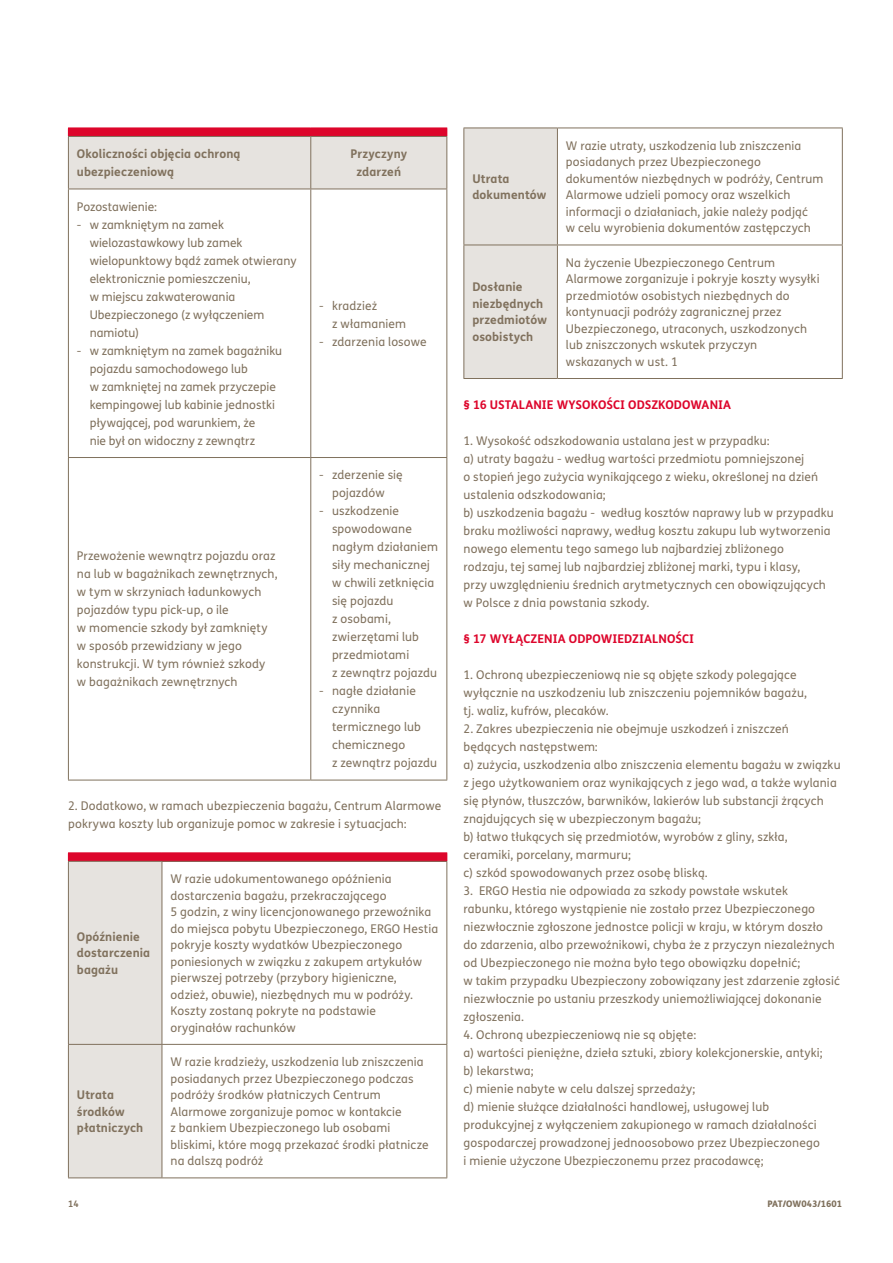
<style>
.page{position:relative;width:893px;height:1263px;background:#fff}
.page>*{position:absolute;margin:0;border:0;box-sizing:border-box;transform-origin:0 0}
.t1{font:12px/18px "FS Me";letter-spacing:.01em;color:#80715d}
.t2{font:700 12px/16.5px "FS Me";letter-spacing:.01em;color:#80715d}
.t3{font:700 12px "FS Me";letter-spacing:.005em;color:#dd052b}
.t4{font:800 9px "FS Me";color:#80715d}
.t5{font:700 9px "FS Me";color:#80715d}
</style>
<div class="page">
<svg style="left:68px;top:128px;width:379px;height:61px"></svg>
<hr style="left:68px;top:136px;width:243px;height:1px;background:#80715d">
<hr style="left:68px;top:137px;width:1px;height:52px;background:#80715d">
<hr style="left:311px;top:136px;width:136px;height:1px;background:#80715d">
<hr style="left:310px;top:137px;width:1px;height:52px;background:#80715d">
<hr style="left:446px;top:137px;width:1px;height:52px;background:#80715d">
<hr style="left:68px;top:189px;width:243px;height:1px;background:#80715d">
<hr style="left:68px;top:189px;width:1px;height:268px;background:#80715d">
<hr style="left:311px;top:189px;width:136px;height:1px;background:#80715d">
<hr style="left:310px;top:189px;width:1px;height:268px;background:#80715d">
<hr style="left:446px;top:189px;width:1px;height:268px;background:#80715d">
<hr style="left:68px;top:457px;width:243px;height:1px;background:#80715d">
<hr style="left:68px;top:458px;width:1px;height:322px;background:#80715d">
<hr style="left:311px;top:457px;width:136px;height:1px;background:#80715d">
<hr style="left:310px;top:458px;width:1px;height:322px;background:#80715d">
<hr style="left:446px;top:458px;width:1px;height:322px;background:#80715d">
<hr style="left:68px;top:780px;width:243px;height:1px;background:#80715d">
<hr style="left:311px;top:780px;width:136px;height:1px;background:#80715d">
<div style="left:68px;top:853px;width:379px;height:8px;background:#dd052b"></div>
<hr style="left:162px;top:861px;width:285px;height:1px;background:#80715d">
<hr style="left:162px;top:862px;width:1px;height:182px;background:#80715d">
<hr style="left:446px;top:862px;width:1px;height:182px;background:#80715d">
<hr style="left:162px;top:1044px;width:285px;height:1px;background:#80715d">
<hr style="left:162px;top:1045px;width:1px;height:132px;background:#80715d">
<hr style="left:446px;top:1045px;width:1px;height:132px;background:#80715d">
<hr style="left:162px;top:1177px;width:285px;height:1px;background:#80715d">
<hr style="left:68px;top:852px;width:94px;height:1px;background:#dd052b">
<div style="left:68px;top:860px;width:94px;height:318px;background:#e6e3df"></div>
<hr style="left:162px;top:852px;width:285px;height:1px;background:#dd052b">
<div style="left:464px;top:129px;width:93px;height:249px;background:#e6e3df"></div>
<hr style="left:463px;top:128px;width:94px;height:1px;background:#80715d">
<hr style="left:463px;top:128px;width:1px;height:117px;background:#80715d">
<hr style="left:557px;top:128px;width:286px;height:1px;background:#80715d">
<hr style="left:557px;top:128px;width:1px;height:117px;background:#80715d">
<hr style="left:842px;top:128px;width:1px;height:117px;background:#80715d">
<hr style="left:463px;top:245px;width:94px;height:1px;background:#80715d">
<hr style="left:463px;top:245px;width:1px;height:133px;background:#80715d">
<hr style="left:557px;top:245px;width:286px;height:1px;background:#80715d">
<hr style="left:557px;top:245px;width:1px;height:133px;background:#80715d">
<hr style="left:842px;top:245px;width:1px;height:133px;background:#80715d">
<hr style="left:463px;top:378px;width:94px;height:1px;background:#80715d">
<hr style="left:557px;top:378px;width:286px;height:1px;background:#80715d">
<p class="t2" style="left:77px;top:144px;width:165px;line-height:18px">Okoliczności objęcia ochroną ubezpieczeniową</p>
<p class="t2" style="left:351px;top:144px;width:58px;line-height:18px;text-align:center">Przyczyny zdarzeń</p>
<p class="t1" style="left:77px;top:197px;width:82px">Pozostawienie:</p>
<p class="t1" style="left:90px;top:215px;width:208px;text-indent:-13px">- w zamkniętym na zamek wielozastawkowy lub zamek wielopunktowy bądź zamek otwierany elektronicznie pomieszczeniu,<br>w miejscu zakwaterowania<br>Ubezpieczonego (z wyłączeniem namiotu)</p>
<p class="t1" style="left:90px;top:341px;width:194px;text-indent:-13px">- w zamkniętym na zamek bagażniku pojazdu samochodowego lub<br>w zamkniętej na zamek przyczepie kempingowej lub kabinie jednostki pływającej, pod warunkiem, że<br>nie był on widoczny z zewnątrz</p>
<p class="t1" style="left:332px;top:296px;width:76px;text-indent:-13px">- kradzież<br>z włamaniem</p>
<p class="t1" style="left:319px;top:332px;width:109px">- zdarzenia losowe</p>
<p class="t1" style="left:319px;top:466px;width:85px;text-align:center">- zderzenie się pojazdów</p>
<p class="t1" style="left:332px;top:502px;width:107px;text-indent:-13px">- uszkodzenie spowodowane nagłym działaniem siły mechanicznej w chwili zetknięcia się pojazdu<br>z osobami, zwierzętami lub przedmiotami<br>z zewnątrz pojazdu</p>
<p class="t1" style="left:332px;top:682px;width:107px;text-indent:-13px">- nagłe działanie czynnika termicznego lub chemicznego<br>z zewnątrz pojazdu</p>
<p class="t1" style="left:68px;top:797px;width:375px">2. Dodatkowo, w ramach ubezpieczenia bagażu, Centrum Alarmowe pokrywa koszty lub organizuje pomoc w zakresie i sytuacjach:</p>
<p class="t1" style="left:77px;top:547px;width:202px">Przewożenie wewnątrz pojazdu oraz na lub w bagażnikach zewnętrznych, w tym w skrzyniach ładunkowych pojazdów typu pick-up, o ile<br>w momencie szkody był zamknięty w sposób przewidziany w jego konstrukcji. W tym również szkody<br>w bagażnikach zewnętrznych</p>
<p class="t2" style="left:77px;top:928px;width:75px">Opóźnienie dostarczenia bagażu</p>
<p class="t2" style="left:77px;top:1086px;width:68px">Utrata środków płatniczych</p>
<p class="t1" style="left:170px;top:870px;width:269px;line-height:16.5px">W razie udokumentowanego opóźnienia dostarczenia bagażu, przekraczającego<br>5 godzin, z winy licencjonowanego przewoźnika do miejsca pobytu Ubezpieczonego, ERGO Hestia pokryje koszty wydatków Ubezpieczonego poniesionych w związku z zakupem artykułów pierwszej potrzeby (przybory higieniczne,<br>odzież, obuwie), niezbędnych mu w podróży.<br>Koszty zostaną pokryte na podstawie oryginałów rachunków</p>
<p class="t1" style="left:170px;top:1053px;width:260px;line-height:16.5px">W razie kradzieży, uszkodzenia lub zniszczenia posiadanych przez Ubezpieczonego podczas podróży środków płatniczych Centrum Alarmowe zorganizuje pomoc w kontakcie<br>z bankiem Ubezpieczonego lub osobami bliskimi, które mogą przekazać środki płatnicze na dalszą podróż</p>
<p class="t2" style="left:472px;top:170px;width:75px">Utrata dokumentów</p>
<p class="t1" style="left:566px;top:137px;width:259px;line-height:16.5px">W razie utraty, uszkodzenia lub zniszczenia posiadanych przez Ubezpieczonego dokumentów niezbędnych w podróży, Centrum Alarmowe udzieli pomocy oraz wszelkich informacji o działaniach, jakie należy podjąć<br>w celu wyrobienia dokumentów zastępczych</p>
<p class="t1" style="left:566px;top:254px;width:255px;line-height:16.5px">Na życzenie Ubezpieczonego Centrum Alarmowe zorganizuje i pokryje koszty wysyłki przedmiotów osobistych niezbędnych do kontynuacji podróży zagranicznej przez Ubezpieczonego, utraconych, uszkodzonych lub zniszczonych wskutek przyczyn wskazanych w ust. 1</p>
<p class="t3" style="left:463px;top:395px;width:269px">§ 16 USTALANIE WYSOKOŚCI ODSZKODOWANIA</p>
<p class="t1" style="left:463px;top:431px;width:372px">1. Wysokość odszkodowania ustalana jest w przypadku:<br>a) utraty bagażu - według wartości przedmiotu pomniejszonej<br>o stopień jego zużycia wynikającego z wieku, określonej na dzień ustalenia odszkodowania;<br>b) uszkodzenia bagażu - według kosztów naprawy lub w przypadku braku możliwości naprawy, według kosztu zakupu lub wytworzenia nowego elementu tego samego lub najbardziej zbliżonego<br>rodzaju, tej samej lub najbardziej zbliżonej marki, typu i klasy,<br>przy uwzględnieniu średnich arytmetycznych cen obowiązujących w Polsce z dnia powstania szkody.</p>
<p class="t3" style="left:463px;top:629px;width:232px">§ 17 WYŁĄCZENIA ODPOWIEDZIALNOŚCI</p>
<p class="t1" style="left:463px;top:665px;width:345px">1. Ochroną ubezpieczeniową nie są objęte szkody polegające wyłącznie na uszkodzeniu lub zniszczeniu pojemników bagażu, tj. waliz, kufrów, plecaków.</p>
<p class="t1" style="left:463px;top:719px;width:379px">2. Zakres ubezpieczenia nie obejmuje uszkodzeń i zniszczeń będących następstwem:<br>a) zużycia, uszkodzenia albo zniszczenia elementu bagażu w związku z jego użytkowaniem oraz wynikających z jego wad, a także wylania się płynów, tłuszczów, barwników, lakierów lub substancji żrących znajdujących się w ubezpieczonym bagażu;<br>b) łatwo tłukących się przedmiotów, wyrobów z gliny, szkła, ceramiki, porcelany, marmuru;<br>c) szkód spowodowanych przez osobę bliską.</p>
<p class="t1" style="left:463px;top:881px;width:378px">3. ERGO Hestia nie odpowiada za szkody powstałe wskutek<br>rabunku, którego wystąpienie nie zostało przez Ubezpieczonego niezwłocznie zgłoszone jednostce policji w kraju, w którym doszło<br>do zdarzenia, albo przewoźnikowi, chyba że z przyczyn niezależnych od Ubezpieczonego nie można było tego obowiązku dopełnić;<br>w takim przypadku Ubezpieczony zobowiązany jest zdarzenie zgłosić niezwłocznie po ustaniu przeszkody uniemożliwiającej dokonanie zgłoszenia.</p>
<p class="t1" style="left:463px;top:1025px;width:361px">4. Ochroną ubezpieczeniową nie są objęte:<br>a) wartości pieniężne, dzieła sztuki, zbiory kolekcjonerskie, antyki; b) lekarstwa;<br>c) mienie nabyte w celu dalszej sprzedaży;<br>d) mienie służące działalności handlowej, usługowej lub produkcyjnej z wyłączeniem zakupionego w ramach działalności gospodarczej prowadzonej jednoosobowo przez Ubezpieczonego i mienie użyczone Ubezpieczonemu przez pracodawcę;</p>
<p class="t2" style="left:472px;top:278px;width:76px">Dosłanie niezbędnych przedmiotów osobistych</p>
<p class="t5" style="left:68px;top:1197px;width:12px">14</p>
<p class="t4" style="left:767px;top:1197px;width:76px">PAT/OW043/1601</p>
</div>
